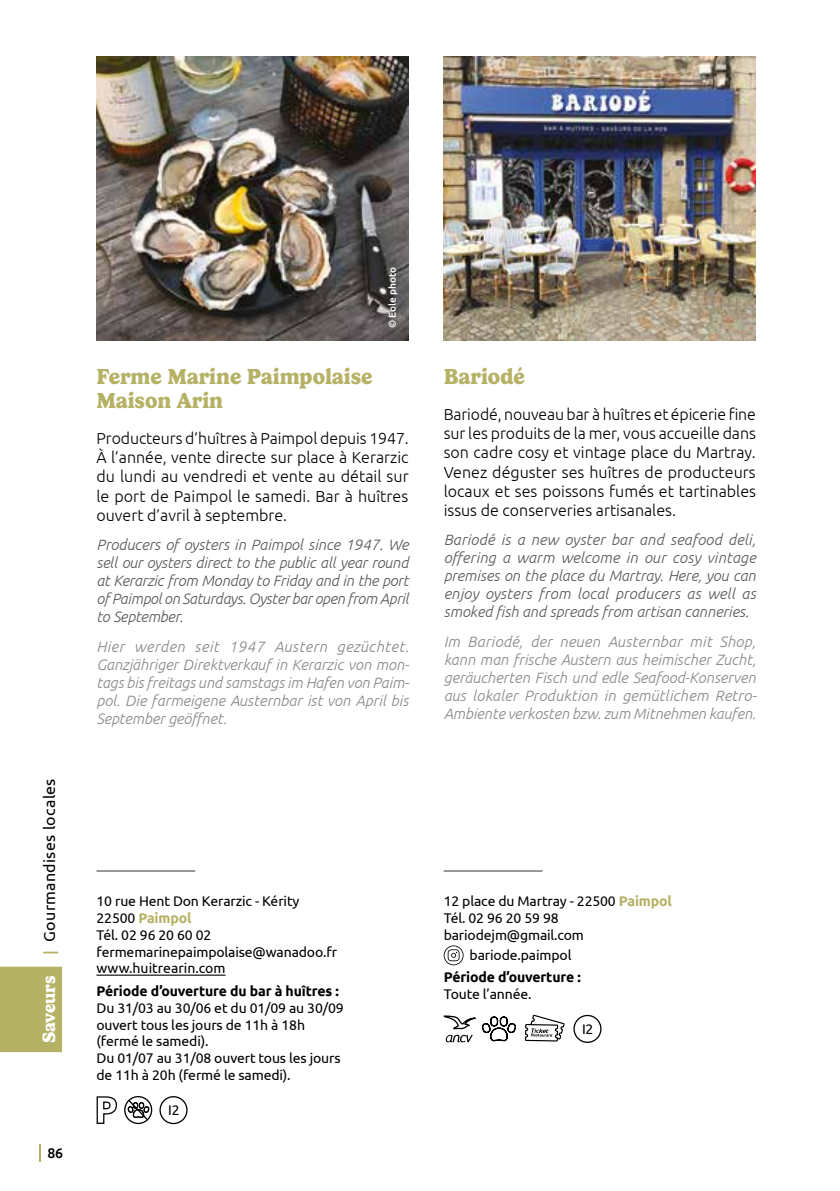
<style>
.page{position:relative;width:840px;height:1191px;background:#fff}
.page>*{position:absolute;margin:0;border:0;box-sizing:border-box;transform-origin:0 0}
.t1{font:700 22px/24px "Gelica";color:#b5b165}
.t2{font:300 16px/19.2px "Ubuntu";color:#000;text-align:justify}
.t3{font:16px "Ubuntu";letter-spacing:.02em;color:#000}
.t4{font:italic 300 15px/18px "Ubuntu";color:#878787;text-align:justify}
.t5{font:italic 300 15px/18px "Ubuntu";letter-spacing:-.01em;color:#575756;text-align:justify}
.t6{font:14px/16.8px "Ubuntu";letter-spacing:-.01em;color:#000}
.t7{font:700 14px "Ubuntu";letter-spacing:-.01em;color:#000}
.t8{font:500 14px "Ubuntu";color:#000}
.t9{font:500 10px "Ubuntu";color:#fff}
.s1{font-family:"Gelica";font-weight:700;font-size:18px;color:#fff}
.s2{font-family:"Gelica";font-weight:700;color:#b5b165}
.s3{font-weight:700;color:#b5b165}
</style>
<div class="page">
<div style="left:0;top:966px;width:62px;height:86px;background:#b5b165"></div>
<div style="left:124px;top:1096px;width:28px;height:28px;border:1px solid #000;border-radius:50%"></div>
<svg style="left:126px;top:1098px;width:24px;height:23px"></svg>
<img style="left:96px;top:57px;width:312px;height:283px">
<hr style="left:96px;top:974px;width:129px;height:1px;background:#000">
<hr style="left:96px;top:870px;width:99px;height:1px;background:#373636">
<svg style="left:96px;top:1096px;width:21px;height:28px"></svg>
<div style="left:159px;top:1096px;width:28px;height:28px;border:1px solid #000;border-radius:50%"></div>
<svg style="left:443px;top:945px;width:20px;height:20px"></svg>
<hr style="left:443px;top:870px;width:99px;height:1px;background:#373636">
<div style="left:573px;top:1014px;width:28px;height:29px;border:1px solid #000;border-radius:50%"></div>
<img style="left:443px;top:57px;width:312px;height:283px">
<svg style="left:524px;top:1014px;width:40px;height:27px"></svg>
<svg style="left:443px;top:1015px;width:73px;height:28px"></svg>
<svg style="left:40px;top:1144px;width:1px;height:17px"></svg>
<p class="t3" style="left:40px;top:1043px;width:266px;rotate:-90deg"><span class="s1">Saveurs</span> <span class="s2">|</span> Gourmandises locales</p>
<p class="t8" style="left:47px;top:1143px;width:17px">86</p>
<p class="t9" style="left:386px;top:328px;width:62px;rotate:-90deg">© Eole photo</p>
<h1 class="t1" style="left:96px;top:364px;width:277px">Ferme Marine Paimpolaise<br>Maison Arin</h1>
<p class="t2" style="left:96px;top:428px;width:314px">Producteurs d’huîtres à Paimpol depuis 1947.<br>À l’année, vente directe sur place à Kerarzic du lundi au vendredi et vente au détail sur le port de Paimpol le samedi. Bar à huîtres ouvert d’avril à septembre.</p>
<p class="t5" style="left:96px;top:535px;width:313px">Producers of oysters in Paimpol since 1947. We sell our oysters direct to the public all year round at Kerarzic from Monday to Friday and in the port of Paimpol on Saturdays. Oyster bar open from April to September.</p>
<p class="t4" style="left:96px;top:637px;width:314px">Hier werden seit 1947 Austern gezüchtet.<br>Ganzjähriger Direktverkauf in Kerarzic von mon&shy;tags bis freitags und samstags im Hafen von Paim&shy;pol. Die farmeigene Austernbar ist von April bis September geöffnet.</p>
<h1 class="t1" style="left:443px;top:364px;width:83px">Bariodé</h1>
<p class="t2" style="left:443px;top:404px;width:314px">Bariodé, nouveau bar à huîtres et épicerie fine sur les produits de la mer, vous accueille dans son cadre cosy et vintage place du Martray.<br>Venez déguster ses huîtres de producteurs locaux et ses poissons fumés et tartinables issus de conserveries artisanales.</p>
<p class="t5" style="left:443px;top:531px;width:313px">Bariodé is a new oyster bar and seafood deli, offering a warm welcome in our cosy vintage premises on the place du Martray. Here, you can enjoy oysters from local producers as well as smoked fish and spreads from artisan canneries.</p>
<p class="t4" style="left:443px;top:632px;width:314px">Im Bariodé, der neuen Austernbar mit Shop, kann man frische Austern aus heimischer Zucht, geräucherten Fisch und edle Seafood-Konserven aus lokaler Produktion in gemütlichem Retro-Ambiente verkosten bzw. zum Mitnehmen kaufen.</p>
<p class="t6" style="left:96px;top:892px;width:242px">10 rue Hent Don Kerarzic - Kérity<br>22500 <span class="s3">Paimpol<br></span>Tél. 02 96 20 60 02 fermemarinepaimpolaise@wanadoo.fr www.huitrearin.com</p>
<p class="t7" style="left:96px;top:982px;width:244px">Période d’ouverture du bar à huîtres :</p>
<p class="t6" style="left:96px;top:999px;width:248px">Du 31/03 au 30/06 et du 01/09 au 30/09 ouvert tous les jours de 11h à 18h (fermé le samedi).<br>Du 01/07 au 31/08 ouvert tous les jours de 11h à 20h (fermé le samedi).</p>
<p class="t6" style="left:168px;top:1101px;width:13px">I2</p>
<p class="t6" style="left:443px;top:892px;width:230px">12 place du Martray - 22500 <span class="s3">Paimpol<br></span>Tél. 02 96 20 59 98 bariodejm@gmail.com</p>
<p class="t6" style="left:469px;top:945px;width:103px">bariode.paimpol</p>
<p class="t7" style="left:443px;top:968px;width:138px">Période d’ouverture :</p>
<p class="t6" style="left:443px;top:985px;width:89px">Toute l’année.</p>
<p class="t6" style="left:581px;top:1019px;width:13px">I2</p>
</div>
